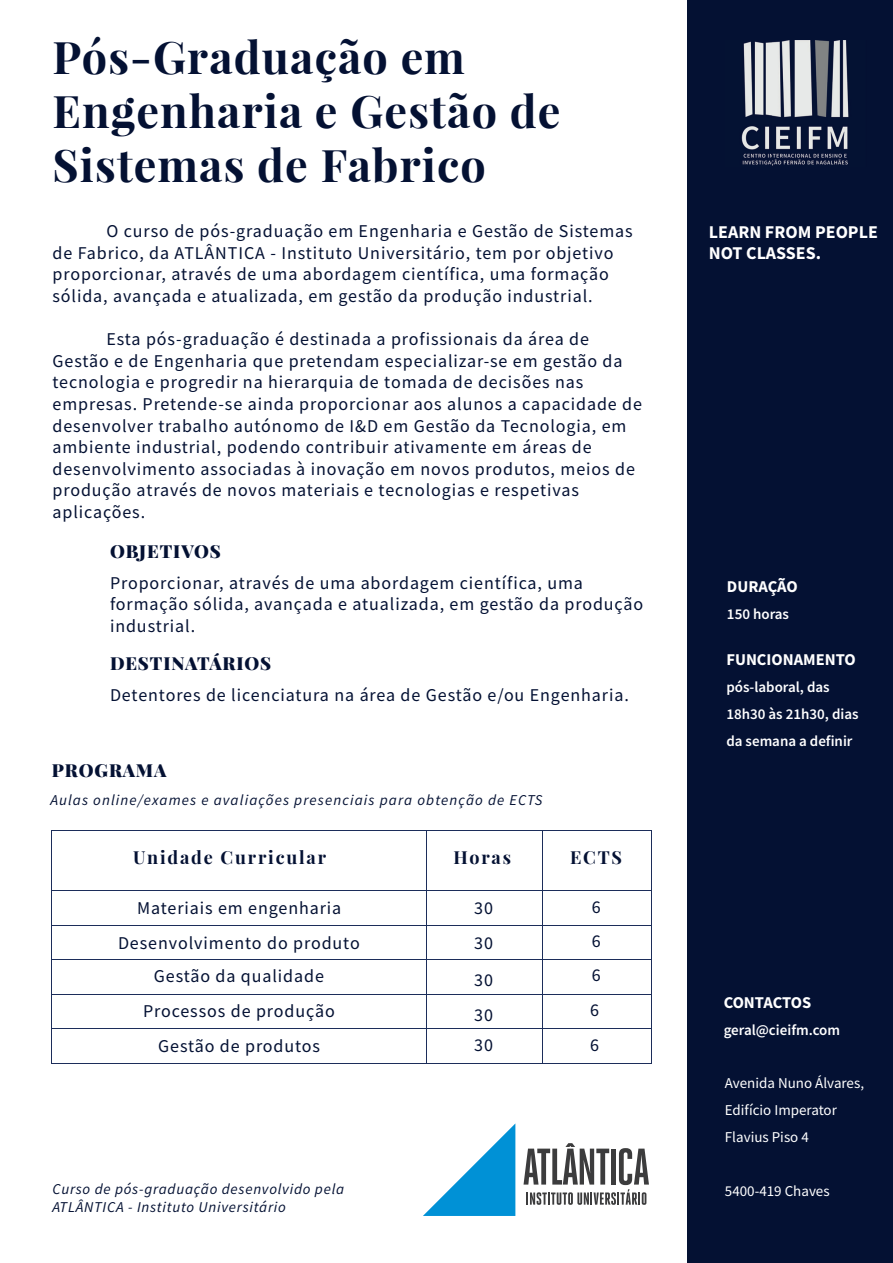
<style>
.page{position:relative;width:893px;height:1263px;background:#fff}
.page>*{position:absolute;margin:0;border:0;box-sizing:border-box;transform-origin:0 0}
.t1{font:700 45px/54px "Playfair Display";letter-spacing:.025em;color:#041133}
.t2{font:18px/21.6px "Source Sans Pro";letter-spacing:.05em;color:#041133}
.t3{font:900 18px "Playfair Display";letter-spacing:.05em;color:#041133}
.t4{font:700 18px "Playfair Display";letter-spacing:.1em;color:#041133}
.t5{font:700 18px/21px "Source Sans Pro";color:#fff}
.t6{font:700 16.5px "Source Sans Pro";color:#fff}
.t7{font:600 15px/27px "Source Sans Pro";color:#fff}
.t8{font:italic 15px/18px "Source Sans Pro";letter-spacing:.05em;color:#041133}
.t9{font:15px/27px "Source Sans Pro";color:#fff}
.t10{font:italic 15px "Source Sans Pro";letter-spacing:.075em;color:#041133}
</style>
<div class="page">
<hr style="left:651px;top:831px;width:1px;height:59px;background:#1c2d5a">
<hr style="left:651px;top:891px;width:1px;height:33px;background:#1c2d5a">
<hr style="left:651px;top:925px;width:1px;height:34px;background:#1c2d5a">
<hr style="left:651px;top:960px;width:1px;height:34px;background:#1c2d5a">
<hr style="left:651px;top:995px;width:1px;height:33px;background:#1c2d5a">
<hr style="left:51px;top:831px;width:1px;height:59px;background:#1c2d5a">
<hr style="left:51px;top:891px;width:1px;height:33px;background:#1c2d5a">
<hr style="left:51px;top:925px;width:1px;height:34px;background:#1c2d5a">
<hr style="left:51px;top:960px;width:1px;height:34px;background:#1c2d5a">
<hr style="left:51px;top:995px;width:1px;height:33px;background:#1c2d5a">
<hr style="left:51px;top:1029px;width:1px;height:34px;background:#1c2d5a">
<hr style="left:52px;top:830px;width:374px;height:1px;background:#1c2d5a">
<hr style="left:427px;top:830px;width:115px;height:1px;background:#1c2d5a">
<hr style="left:543px;top:830px;width:108px;height:1px;background:#1c2d5a">
<hr style="left:426px;top:831px;width:1px;height:59px;background:#1c2d5a">
<hr style="left:542px;top:831px;width:1px;height:59px;background:#1c2d5a">
<hr style="left:52px;top:890px;width:374px;height:1px;background:#1c2d5a">
<hr style="left:427px;top:890px;width:115px;height:1px;background:#1c2d5a">
<hr style="left:543px;top:890px;width:108px;height:1px;background:#1c2d5a">
<hr style="left:426px;top:891px;width:1px;height:33px;background:#1c2d5a">
<hr style="left:542px;top:891px;width:1px;height:33px;background:#1c2d5a">
<hr style="left:52px;top:924px;width:374px;height:1px;background:#1c2d5a">
<hr style="left:427px;top:924px;width:115px;height:1px;background:#1c2d5a">
<hr style="left:543px;top:924px;width:108px;height:1px;background:#1c2d5a">
<hr style="left:426px;top:925px;width:1px;height:34px;background:#1c2d5a">
<hr style="left:542px;top:925px;width:1px;height:34px;background:#1c2d5a">
<hr style="left:52px;top:959px;width:374px;height:1px;background:#1c2d5a">
<hr style="left:427px;top:959px;width:115px;height:1px;background:#1c2d5a">
<hr style="left:543px;top:959px;width:108px;height:1px;background:#1c2d5a">
<hr style="left:426px;top:960px;width:1px;height:34px;background:#1c2d5a">
<hr style="left:542px;top:960px;width:1px;height:34px;background:#1c2d5a">
<hr style="left:52px;top:994px;width:374px;height:1px;background:#1c2d5a">
<hr style="left:427px;top:994px;width:115px;height:1px;background:#1c2d5a">
<hr style="left:543px;top:994px;width:108px;height:1px;background:#1c2d5a">
<hr style="left:426px;top:995px;width:1px;height:33px;background:#1c2d5a">
<hr style="left:542px;top:995px;width:1px;height:33px;background:#1c2d5a">
<hr style="left:52px;top:1028px;width:374px;height:1px;background:#1c2d5a">
<hr style="left:427px;top:1028px;width:115px;height:1px;background:#1c2d5a">
<hr style="left:543px;top:1028px;width:108px;height:1px;background:#1c2d5a">
<hr style="left:52px;top:1063px;width:374px;height:1px;background:#1c2d5a">
<hr style="left:426px;top:1029px;width:1px;height:34px;background:#1c2d5a">
<hr style="left:427px;top:1063px;width:115px;height:1px;background:#1c2d5a">
<hr style="left:542px;top:1029px;width:1px;height:34px;background:#1c2d5a">
<hr style="left:543px;top:1063px;width:108px;height:1px;background:#1c2d5a">
<hr style="left:651px;top:1029px;width:1px;height:34px;background:#1c2d5a">
<div style="left:687px;top:0;width:206px;height:1263px;background:#041133"></div>
<img style="left:741px;top:40px;width:108px;height:126px">
<svg style="left:423px;top:1124px;width:92px;height:92px"></svg>
<svg style="left:523px;top:1143px;width:126px;height:62px"></svg>
<h1 class="t1" style="left:52px;top:30px;width:510px">Pós-Graduação em<br>Engenharia e Gestão de<br>Sistemas de Fabrico</h1>
<p class="t2" style="left:52px;top:220px;width:582px;text-indent:54px">O curso de pós-graduação em Engenharia e Gestão de Sistemas de Fabrico, da ATLÂNTICA - Instituto Universitário, tem por objetivo proporcionar, através de uma abordagem científica, uma formação sólida, avançada e atualizada, em gestão da produção industrial.</p>
<p class="t2" style="left:52px;top:328px;width:591px;text-indent:54px">Esta pós-graduação é destinada a profissionais da área de Gestão e de Engenharia que pretendam especializar-se em gestão da tecnologia e progredir na hierarquia de tomada de decisões nas empresas. Pretende-se ainda proporcionar aos alunos a capacidade de desenvolver trabalho autónomo de I&amp;D em Gestão da Tecnologia, em ambiente industrial, podendo contribuir ativamente em áreas de desenvolvimento associadas à inovação em novos produtos, meios de produção através de novos materiais e tecnologias e respetivas aplicações.</p>
<p class="t3" style="left:110px;top:539px;width:112px">OBJETIVOS</p>
<p class="t2" style="left:110px;top:572px;width:535px">Proporcionar, através de uma abordagem científica, uma formação sólida, avançada e atualizada, em gestão da produção industrial.</p>
<p class="t3" style="left:110px;top:651px;width:163px">DESTINATÁRIOS</p>
<p class="t2" style="left:110px;top:684px;width:520px">Detentores de licenciatura na área de Gestão e/ou Engenharia.</p>
<p class="t3" style="left:52px;top:759px;width:116px">PROGRAMA</p>
<p class="t10" style="left:50px;top:790px;width:494px">Aulas online/exames e avaliações presenciais para obtenção de ECTS</p>
<p class="t4" style="left:133px;top:846px;width:194px">Unidade Curricular</p>
<p class="t4" style="left:454px;top:846px;width:59px">Horas</p>
<p class="t4" style="left:570px;top:846px;width:54px">ECTS</p>
<p class="t2" style="left:118px;top:890px;width:243px;line-height:35.1px;text-align:center">Materiais em engenharia<br>Desenvolvimento do produto</p>
<p class="t2" style="left:143px;top:958px;width:193px;line-height:35px;text-align:center">Gestão da qualidade<br>Processos de produção<br>Gestão de produtos</p>
<p class="t8" style="left:52px;top:1180px;width:293px">Curso de pós-graduação desenvolvido pela<br>ATLÂNTICA - Instituto Universitário</p>
<p class="t2" style="left:474px;top:891px;width:20px;line-height:34.7px">30<br>30</p>
<p class="t2" style="left:474px;top:962px;width:20px;line-height:35.5px">30<br>30</p>
<p class="t2" style="left:474px;top:1034px;width:20px">30</p>
<p class="t2" style="left:592px;top:889px;width:10px;line-height:34px;text-align:justify">6<br>6<br>6</p>
<p class="t2" style="left:590px;top:992px;width:10px;line-height:35px">6<br>6</p>
<p class="t5" style="left:709px;top:222px;width:171px">LEARN FROM PEOPLE<br>NOT CLASSES.</p>
<p class="t6" style="left:727px;top:576px;width:72px">DURAÇÃO</p>
<p class="t7" style="left:727px;top:601px;width:64px">150 horas</p>
<p class="t6" style="left:726px;top:648px;width:131px">FUNCIONAMENTO</p>
<p class="t7" style="left:726px;top:673px;width:134px">pós-laboral, das<br>18h30 às 21h30, dias da semana a definir</p>
<p class="t6" style="left:724px;top:991px;width:89px">CONTACTOS</p>
<p class="t7" style="left:724px;top:1016px;width:118px">geral@cieifm.com</p>
<p class="t9" style="left:725px;top:1070px;width:141px">Avenida Nuno Álvares,<br>Edifício Imperator<br>Flavius Piso 4</p>
<p class="t9" style="left:725px;top:1178px;width:106px">5400-419 Chaves</p>
</div>
